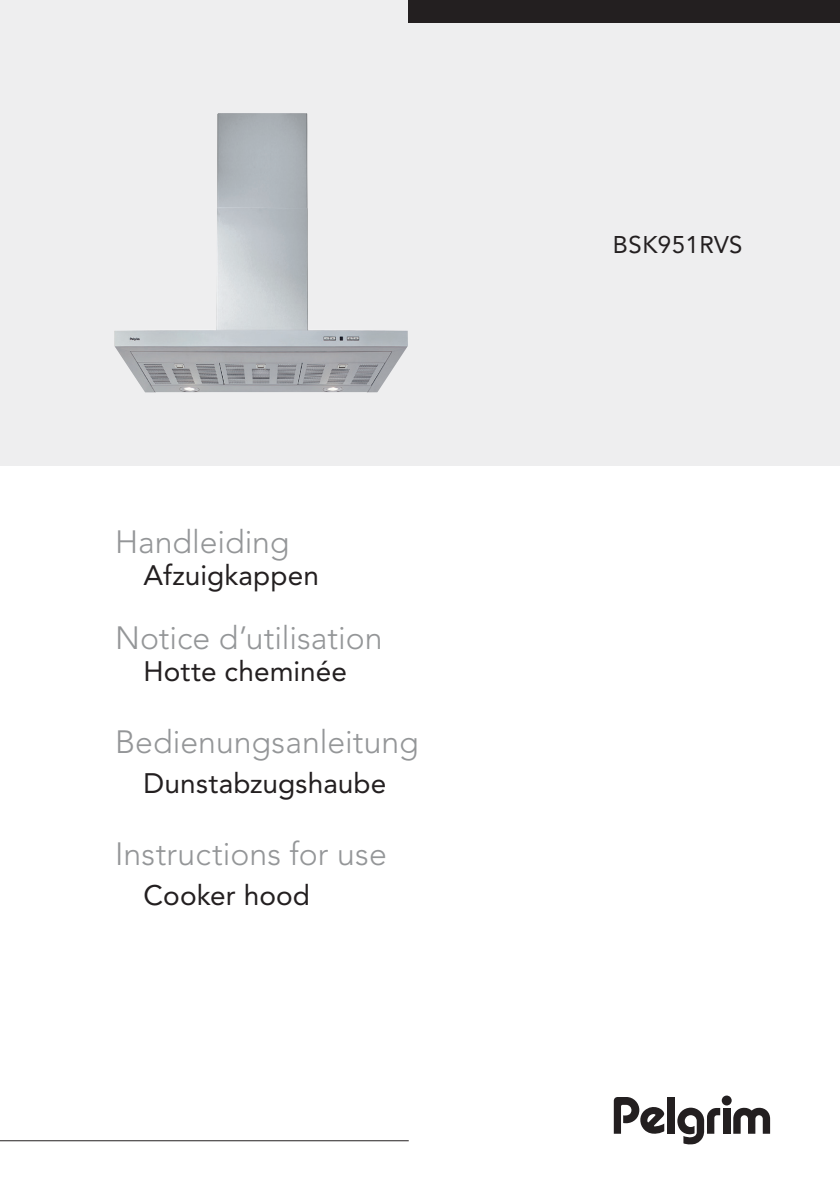
<style>
.page{position:relative;width:840px;height:1190px;background:#fff}
.page>*{position:absolute;margin:0;border:0;box-sizing:border-box;transform-origin:0 0}
.t1{font:300 32px "Avenir";color:#949698}
.t2{font:28px "Avenir";letter-spacing:.005em;color:#231f20}
.t3{font:24px "Avenir";letter-spacing:.02em;color:#231f20}
</style>
<div class="page">
<div style="left:0;top:0;width:840px;height:465px;background:#eeeeef"></div>
<div style="left:409px;top:0;width:431px;height:23px;background:#231f20"></div>
<hr style="left:0;top:1140px;width:409px;height:1px;background:#231f20">
<div style="left:667px;top:1097px;width:7px;height:36px;background:#231f20"></div>
<div style="left:723px;top:1108px;width:7px;height:25px;background:#231f20"></div>
<div style="left:721px;top:1095px;width:10px;height:10px;background:#231f20;border-radius:50%"></div>
<svg style="left:614px;top:1097px;width:50px;height:37px"></svg>
<svg style="left:733px;top:1107px;width:37px;height:26px"></svg>
<svg style="left:677px;top:1107px;width:43px;height:37px"></svg>
<img style="left:114px;top:113px;width:294px;height:279px">
<p class="t1" style="left:115px;top:522px;width:176px">Handleiding</p>
<p class="t2" style="left:144px;top:558px;width:177px">Afzuigkappen</p>
<p class="t1" style="left:115px;top:618px;width:269px">Notice d’utilisation</p>
<p class="t2" style="left:144px;top:654px;width:205px">Hotte cheminée</p>
<p class="t1" style="left:115px;top:722px;width:305px">Bedienungsanleitung</p>
<p class="t2" style="left:144px;top:766px;width:244px">Dunstabzugshaube</p>
<p class="t1" style="left:115px;top:834px;width:273px">Instructions for use</p>
<p class="t2" style="left:144px;top:878px;width:168px">Cooker hood</p>
<p class="t3" style="left:613px;top:231px;width:131px">BSK951RVS</p>
</div>
